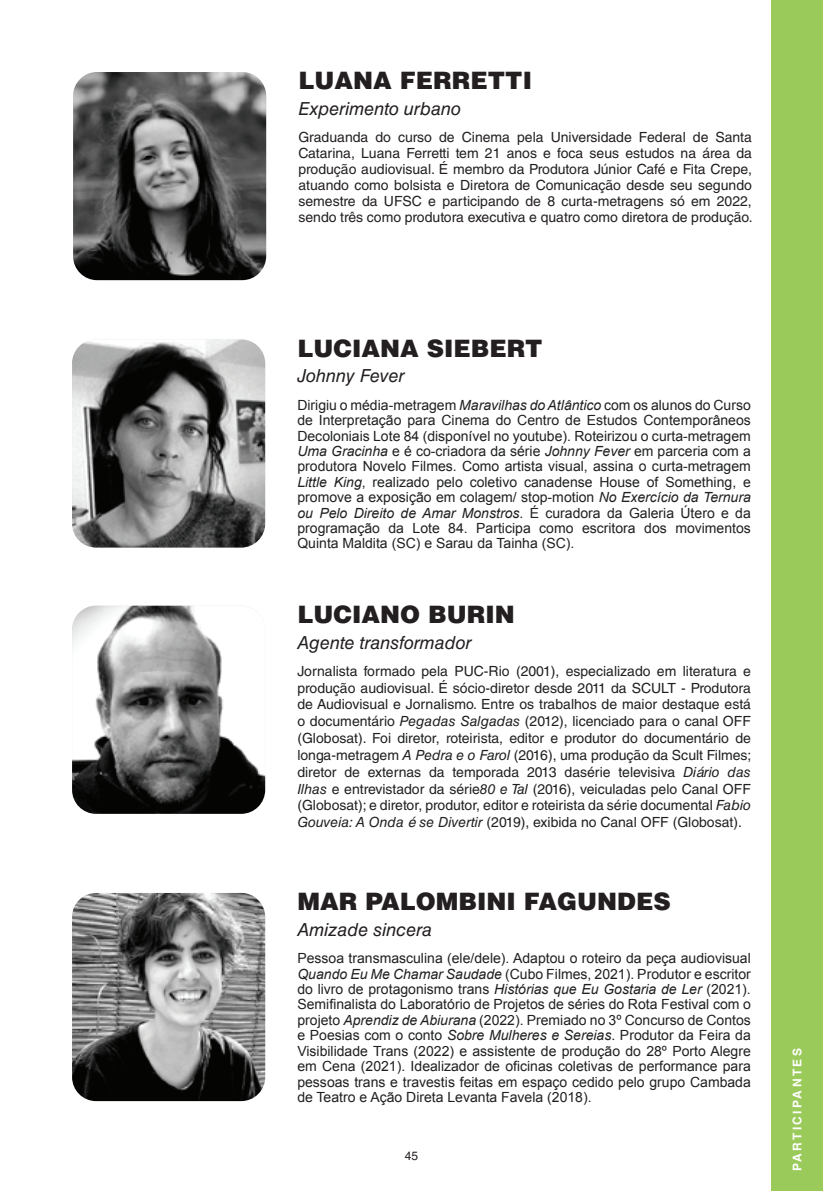
<style>
.page{position:relative;width:823px;height:1191px;background:#fff}
.page>*{position:absolute;margin:0;border:0;box-sizing:border-box;transform-origin:0 0}
.t1{font:900 24px "Helvetica LT Std";color:#231f20}
.t2{font:italic 18px "Helvetica LT Std";color:#231f20}
.t3{font:14px/15.4px "Arial";color:#1f2020;text-align:justify}
.t4{font:14px/16.8px "Helvetica LT Std";color:#1f2020;text-align:justify}
.t5{font:14px/16px "Helvetica LT Std";color:#231f20;text-align:justify}
.t6{font:700 12px "Helvetica LT Std";letter-spacing:.2em;color:#fff}
.t7{font:12px "Helvetica LT Std";color:#231f20}
.s1{font-style:italic}
</style>
<div class="page">
<div style="left:770px;top:0;width:52px;height:1191px;background:#99ca5a"></div>
<img style="left:73px;top:72px;width:193px;height:208px">
<img style="left:72px;top:339px;width:193px;height:208px">
<img style="left:72px;top:605px;width:193px;height:209px">
<img style="left:72px;top:893px;width:193px;height:208px">
<h1 class="t1" style="left:298px;top:65px;width:235px">LUANA FERRETTI</h1>
<p class="t2" style="left:298px;top:98px;width:164px">Experimento urbano</p>
<p class="t5" style="left:298px;top:129px;width:455px">Graduanda do curso de Cinema pela Universidade Federal de Santa Catarina, Luana Ferretti tem 21 anos e foca seus estudos na área da produção audiovisual. É membro da Produtora Júnior Café e Fita Crepe, atuando como bolsista e Diretora de Comunicação desde seu segundo semestre da UFSC e participando de 8 curta-metragens só em 2022, sendo três como produtora executiva e quatro como diretora de produção.</p>
<h1 class="t1" style="left:297px;top:332px;width:246px">LUCIANA SIEBERT</h1>
<p class="t2" style="left:297px;top:366px;width:109px">Johnny Fever</p>
<p class="t3" style="left:297px;top:397px;width:454px">Dirigiu o média-metragem <span class="s1">Maravilhas do Atlântico</span> com os alunos do Curso de Interpretação para Cinema do Centro de Estudos Contemporâneos Decoloniais Lote 84 (disponível no youtube). Roteirizou o curta-metragem <span class="s1">Uma Gracinha</span> e é co-criadora da série <span class="s1">Johnny Fever</span> em parceria com a produtora Novelo Filmes. Como artista visual, assina o curta-metragem <span class="s1">Little King</span>, realizado pelo coletivo canadense House of Something, e promove a exposição em colagem/ stop-motion <span class="s1">No Exercício da Ternura ou Pelo Direito de Amar Monstros</span>. É curadora da Galeria Útero e da programação da Lote 84. Participa como escritora dos movimentos Quinta Maldita (SC) e Sarau da Tainha (SC).</p>
<h1 class="t1" style="left:297px;top:598px;width:219px">LUCIANO BURIN</h1>
<p class="t2" style="left:297px;top:632px;width:176px">Agente transformador</p>
<p class="t4" style="left:297px;top:662px;width:455px">Jornalista formado pela PUC-Rio (2001), especializado em literatura e produção audiovisual. É sócio-diretor desde 2011 da SCULT - Produtora de Audiovisual e Jornalismo. Entre os trabalhos de maior destaque está o documentário <span class="s1">Pegadas Salgadas</span> (2012), licenciado para o canal OFF (Globosat). Foi diretor, roteirista, editor e produtor do documentário de longa-metragem <span class="s1">A Pedra e o Farol</span> (2016), uma produção da Scult Filmes; diretor de externas da temporada 2013 dasé rie televisiva <span class="s1">Diário das Ilhas</span> e entrevistador da sé rie<span class="s1">80 e Tal</span> (2016), veiculadas pelo Canal OFF (Globosat); e diretor, produtor, editor e roteirista da sé rie documental <span class="s1">Fabio Gouveia: A Onda é se Divertir</span> (2019), exibida no Canal OFF (Globosat).</p>
<h1 class="t1" style="left:297px;top:886px;width:374px">MAR PALOMBINI FAGUNDES</h1>
<p class="t2" style="left:297px;top:919px;width:136px">Amizade sincera</p>
<p class="t3" style="left:297px;top:950px;width:454px">Pessoa transmasculina (ele/dele). Adaptou o roteiro da peça audiovisual <span class="s1">Quando Eu Me Chamar Saudade</span> (Cubo Filmes, 2021). Produtor e escritor do livro de protagonismo trans <span class="s1">Histórias que Eu Gostaria de Ler</span> (2021).<br>Semifinalista do Laboratório de Projetos de séries do Rota Festival com o projeto <span class="s1">Aprendiz de Abiurana</span> (2022). Premiado no 3º Concurso de Contos e Poesias com o conto <span class="s1">Sobre Mulheres e Sereias</span>. Produtor da Feira da Visibilidade Trans (2022) e assistente de produção do 28º Porto Alegre em Cena (2021). Idealizador de oficinas coletivas de performance para pessoas trans e travestis feitas em espaço cedido pelo grupo Cambada de Teatro e Ação Direta Levanta Favela (2018).</p>
<p class="t7" style="left:404px;top:1148px;width:15px">45</p>
<p class="t6" style="left:789px;top:1171px;width:124px;rotate:-90deg">PARTICIPANTES</p>
</div>
